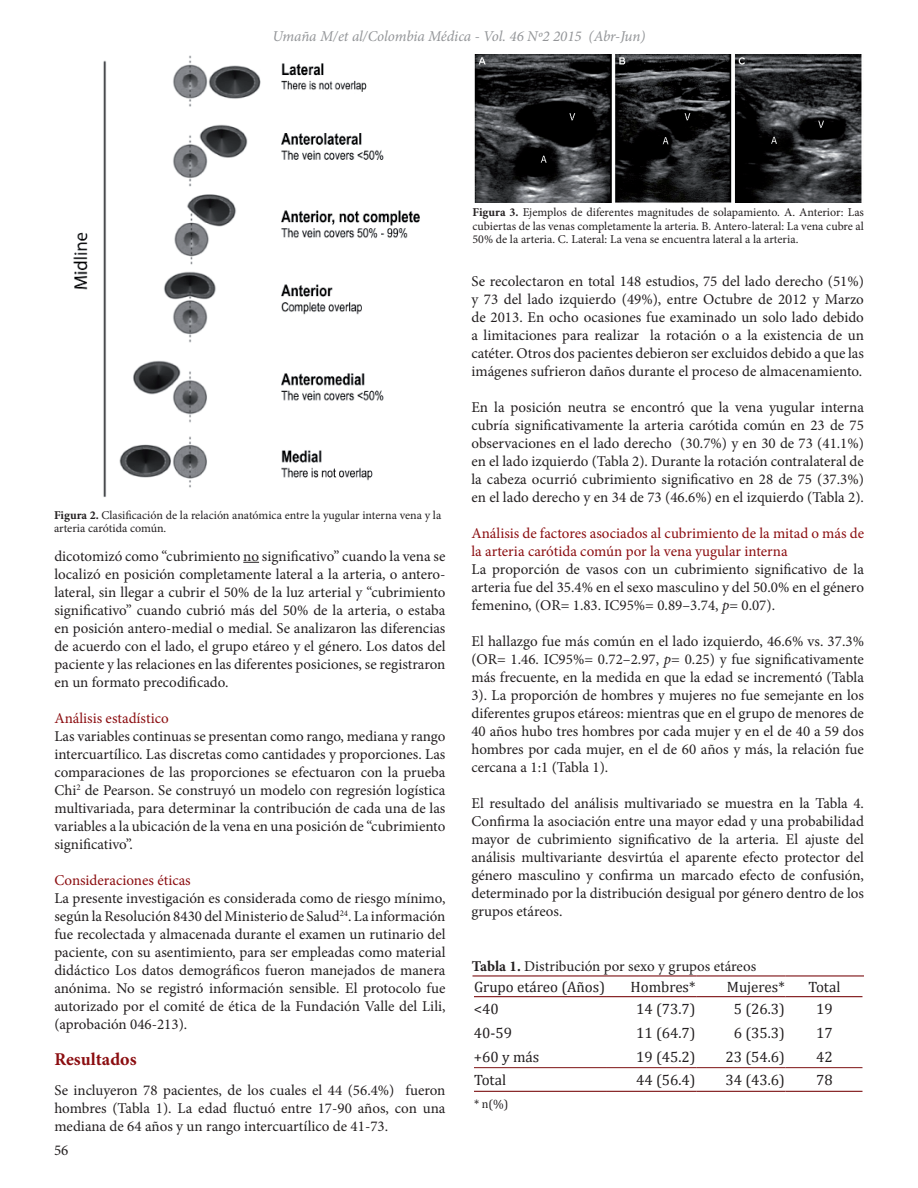
<style>
.page{position:relative;width:918px;height:1188px;background:#fff}
.page>*{position:absolute;margin:0;border:0;box-sizing:border-box;transform-origin:0 0}
.t1{font:700 18px "Minion Pro";color:#8b0d10}
.t2{font:15px/18px "Minion Pro";color:#231f20;text-align:justify}
.t3{font:15px/18px "Minion Pro";color:#8b0d10}
.t4{font:15px "Cambria";color:#231f20}
.t5{font:italic 15px "Minion Pro";letter-spacing:-.01em;color:#939598}
.t6{font:12px/13.5px "Minion Pro";color:#231f20}
.t7{font:12px "Cambria";color:#231f20}
.s1{font-weight:700}
.s2{font-style:italic}
</style>
<div class="page">
<svg style="left:243px;top:562px;width:16px;height:1px"></svg>
<hr style="left:472px;top:975px;width:135px;height:2px;background:#7d1214">
<hr style="left:607px;top:975px;width:89px;height:2px;background:#7d1214">
<hr style="left:696px;top:975px;width:90px;height:2px;background:#7d1214">
<hr style="left:786px;top:975px;width:78px;height:2px;background:#7d1214">
<hr style="left:474px;top:1067px;width:133px;height:1px;background:#7d1214">
<hr style="left:607px;top:1067px;width:89px;height:1px;background:#7d1214">
<hr style="left:696px;top:1067px;width:90px;height:1px;background:#7d1214">
<hr style="left:786px;top:1067px;width:76px;height:1px;background:#7d1214">
<hr style="left:474px;top:1091px;width:133px;height:1px;background:#7d1214">
<hr style="left:607px;top:1091px;width:89px;height:1px;background:#7d1214">
<hr style="left:696px;top:1091px;width:90px;height:1px;background:#7d1214">
<hr style="left:786px;top:1091px;width:76px;height:1px;background:#7d1214">
<hr style="left:474px;top:996px;width:133px;height:1px;background:#7d1214">
<hr style="left:607px;top:996px;width:89px;height:1px;background:#7d1214">
<hr style="left:696px;top:996px;width:90px;height:1px;background:#7d1214">
<hr style="left:786px;top:996px;width:76px;height:1px;background:#7d1214">
<img style="left:73px;top:55px;width:347px;height:442px">
<img style="left:474px;top:54px;width:388px;height:149px">
<p class="t5" style="left:273px;top:26px;width:374px">Umaña M/et al/Colombia Médica - Vol. 46 Nº2 2015 (Abr-Jun)</p>
<p class="t6" style="left:54px;top:508px;width:389px"><span class="s1">Figura 2.</span> Clasificación de la relación anatómica entre la yugular interna vena y la arteria carótida común.</p>
<p class="t2" style="left:54px;top:547px;width:393px">dicotomizó como “cubrimiento no significativo” cuando la vena se localizó en posición completamente lateral a la arteria, o antero&shy;lateral, sin llegar a cubrir el 50% de la luz arterial y “cubrimiento significativo” cuando cubrió más del 50% de la arteria, o estaba en posición antero-medial o medial. Se analizaron las diferencias de acuerdo con el lado, el grupo etáreo y el género. Los datos del paciente y las relaciones en las diferentes posiciones, se registraron en un formato precodificado.</p>
<p class="t3" style="left:54px;top:709px;width:116px">Análisis estadístico</p>
<p class="t2" style="left:54px;top:727px;width:393px">Las variables continuas se presentan como rango, mediana y rango intercuartílico. Las discretas como cantidades y proporciones. Las comparaciones de las proporciones se efectuaron con la prueba Chi<sup>2</sup> de Pearson. Se construyó un modelo con regresión logística multivariada, para determinar la contribución de cada una de las variables a la ubicación de la vena en una posición de “cubrimiento significativo”.</p>
<p class="t3" style="left:54px;top:871px;width:138px">Consideraciones éticas</p>
<p class="t2" style="left:54px;top:889px;width:393px">La presente investigación es considerada como de riesgo mínimo, según la Resolución 8430 del Ministerio de Salud<sup>24</sup>. La información fue recolectada y almacenada durante el examen un rutinario del paciente, con su asentimiento, para ser empleadas como material didáctico Los datos demográficos fueron manejados de manera anónima. No se registró información sensible. El protocolo fue autorizado por el comité de ética de la Fundación Valle del Lili, (aprobación 046-213).</p>
<p class="t1" style="left:54px;top:1046px;width:84px">Resultados</p>
<p class="t2" style="left:54px;top:1081px;width:393px">Se incluyeron 78 pacientes, de los cuales el 44 (56.4%) fueron hombres (Tabla 1). La edad fluctuó entre 17-90 años, con una mediana de 64 años y un rango intercuartílico de 41-73.</p>
<p class="t2" style="left:54px;top:1141px;width:16px">56</p>
<p class="t6" style="left:472px;top:206px;width:393px;text-align:justify"><span class="s1">Figura 3.</span> Ejemplos de diferentes magnitudes de solapamiento. A. Anterior: Las cubiertas de las venas completamente la arteria. B. Antero-lateral: La vena cubre al 50% de la arteria. C. Lateral: La vena se encuentra lateral a la arteria.</p>
<p class="t2" style="left:471px;top:272px;width:394px">Se recolectaron en total 148 estudios, 75 del lado derecho (51%) y 73 del lado izquierdo (49%), entre Octubre de 2012 y Marzo de 2013. En ocho ocasiones fue examinado un solo lado debido a limitaciones para realizar la rotación o a la existencia de un catéter. Otros dos pacientes debieron ser excluidos debido a que las imágenes sufrieron daños durante el proceso de almacenamiento.</p>
<p class="t2" style="left:471px;top:398px;width:394px">En la posición neutra se encontró que la vena yugular interna cubría significativamente la arteria carótida común en 23 de 75 observaciones en el lado derecho (30.7%) y en 30 de 73 (41.1%) en el lado izquierdo (Tabla 2). Durante la rotación contralateral de la cabeza ocurrió cubrimiento significativo en 28 de 75 (37.3%) en el lado derecho y en 34 de 73 (46.6%) en el izquierdo (Tabla 2).</p>
<p class="t3" style="left:471px;top:524px;width:394px">Análisis de factores asociados al cubrimiento de la mitad o más de la arteria carótida común por la vena yugular interna</p>
<p class="t2" style="left:471px;top:560px;width:394px">La proporción de vasos con un cubrimiento significativo de la arteria fue del 35.4% en el sexo masculino y del 50.0% en el género femenino, (OR= 1.83. IC95%= 0.89–3.74, <span class="s2">p</span>= 0.07).</p>
<p class="t2" style="left:471px;top:632px;width:394px">El hallazgo fue más común en el lado izquierdo, 46.6% vs. 37.3% (OR= 1.46. IC95%= 0.72–2.97, <span class="s2">p</span>= 0.25) y fue significativamente más frecuente, en la medida en que la edad se incrementó (Tabla 3). La proporción de hombres y mujeres no fue semejante en los diferentes grupos etáreos: mientras que en el grupo de menores de 40 años hubo tres hombres por cada mujer y en el de 40 a 59 dos hombres por cada mujer, en el de 60 años y más, la relación fue cercana a 1:1 (Tabla 1).</p>
<p class="t2" style="left:471px;top:794px;width:394px">El resultado del análisis multivariado se muestra en la Tabla 4.<br>Confirma la asociación entre una mayor edad y una probabilidad mayor de cubrimiento significativo de la arteria. El ajuste del análisis multivariante desvirtúa el aparente efecto protector del género masculino y confirma un marcado efecto de confusión, determinado por la distribución desigual por género dentro de los grupos etáreos.</p>
<p class="t2" style="left:472px;top:957px;width:286px"><span class="s1">Tabla 1.</span> Distribución por sexo y grupos etáreos</p>
<p class="t4" style="left:474px;top:978px;width:133px">Grupo etáreo (Años)</p>
<p class="t4" style="left:630px;top:978px;width:67px">Hombres*</p>
<p class="t4" style="left:727px;top:978px;width:59px">Mujeres*</p>
<p class="t4" style="left:808px;top:978px;width:34px">Total</p>
<p class="t4" style="left:474px;top:1000px;width:26px">&lt;40</p>
<p class="t4" style="left:636px;top:1000px;width:61px">14 (73.7)</p>
<p class="t4" style="left:734px;top:1000px;width:53px">5 (26.3)</p>
<p class="t4" style="left:816px;top:1000px;width:18px">19</p>
<p class="t4" style="left:474px;top:1024px;width:40px">40-59</p>
<p class="t4" style="left:636px;top:1024px;width:61px">11 (64.7)</p>
<p class="t4" style="left:734px;top:1024px;width:53px">6 (35.3)</p>
<p class="t4" style="left:816px;top:1024px;width:18px">17</p>
<p class="t4" style="left:474px;top:1048px;width:67px">+60 y más</p>
<p class="t4" style="left:636px;top:1048px;width:61px">19 (45.2)</p>
<p class="t4" style="left:725px;top:1048px;width:61px">23 (54.6)</p>
<p class="t4" style="left:816px;top:1048px;width:18px">42</p>
<p class="t4" style="left:474px;top:1071px;width:34px">Total</p>
<p class="t4" style="left:636px;top:1071px;width:61px">44 (56.4)</p>
<p class="t4" style="left:725px;top:1071px;width:61px">34 (43.6)</p>
<p class="t4" style="left:816px;top:1071px;width:18px">78</p>
<p class="t7" style="left:474px;top:1097px;width:36px">* n(%)</p>
</div>
